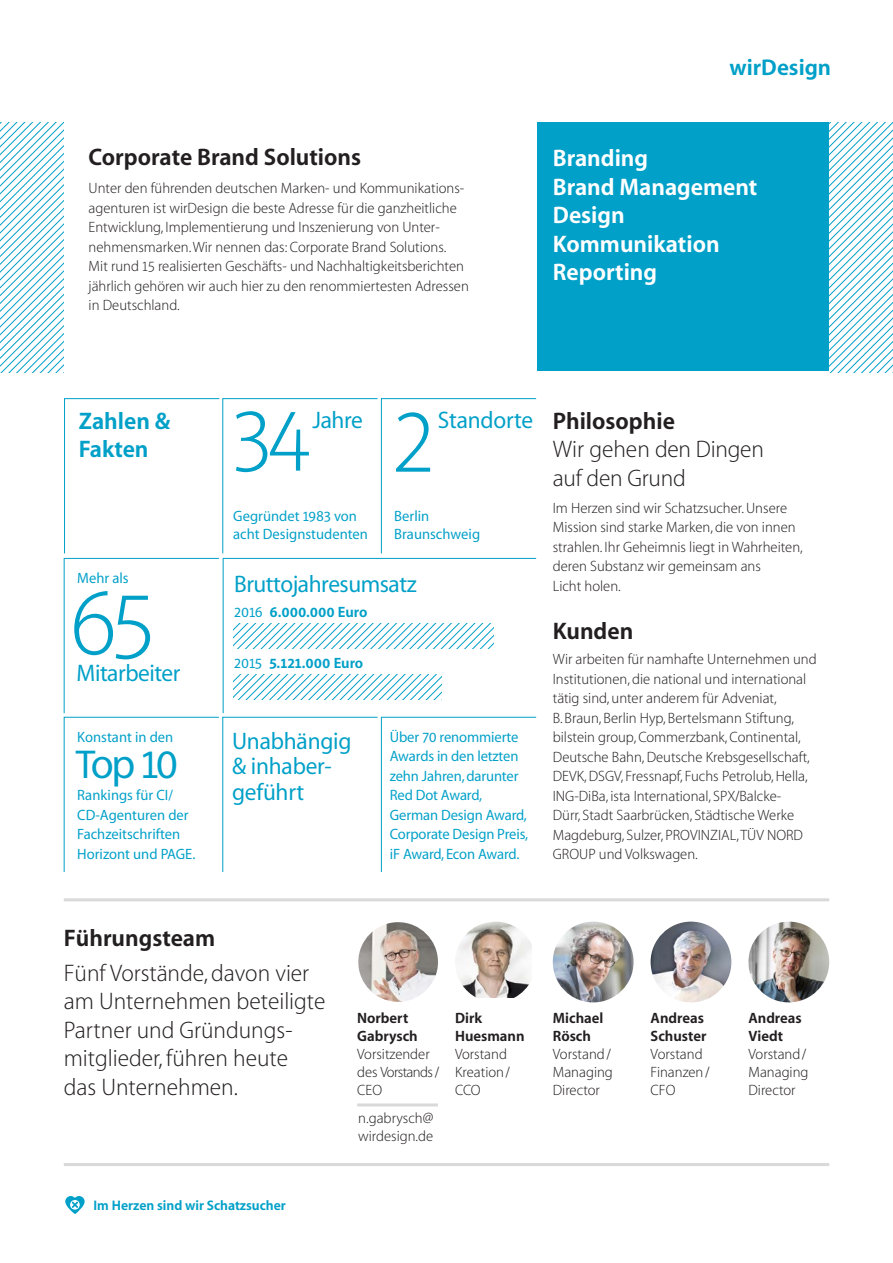
<style>
.page{position:relative;width:893px;height:1263px;background:#fff}
.page>*{position:absolute;margin:0;border:0;box-sizing:border-box;transform-origin:0 0}
.t1{font:300 95.55px "Wyriad";color:#00a0c8}
.t2{font:300 90px "Wyriad";color:#00a0c8}
.t3{font:43.05px "Wyriad";color:#00a0c8}
.t4{font:300 24px/28.5px "Wyriad";color:#231f20}
.t5{font:24px/51px "Wyriad";letter-spacing:-.02em;color:#00a0c8}
.t6{font:700 24px "Wyriad";color:#231f20}
.t7{font:700 24px/28.5px "Wyriad";color:#fff}
.t8{font:700 24px/28.5px "Wyriad";color:#00a0c8}
.t9{font:700 22.95px "Wyriad";color:#00a0c8}
.t10{font:300 15px/19.5px "Wyriad";color:#231f20}
.t11{font:15px/19.5px "Wyriad";letter-spacing:-.005em;color:#00a0c8}
.t12{font:700 15px/18px "Wyriad";color:#231f20}
.t13{font:700 15px "Wyriad";color:#00a0c8}
.t14{font:700 13.95px "Wyriad";color:#00a0c8}
.s1{font-size:40.5px}
</style>
<div class="page">
<div style="left:536px;top:122px;width:292px;height:249px;background:#00a0c8"></div>
<svg style="left:0;top:122px;width:64px;height:250px"></svg>
<svg style="left:829px;top:122px;width:64px;height:250px"></svg>
<hr style="left:357px;top:1103px;width:81px;height:3px;background:#d9d9d9">
<svg style="left:63px;top:398px;width:474px;height:474px"></svg>
<hr style="left:64px;top:898px;width:765px;height:3px;background:#d9d9d9">
<hr style="left:64px;top:1163px;width:765px;height:3px;background:#d9d9d9">
<svg style="left:65px;top:1196px;width:20px;height:18px"></svg>
<img style="left:458px;top:922px;width:74px;height:76px">
<img style="left:553px;top:922px;width:81px;height:80px;border-radius:40px">
<img style="left:651px;top:922px;width:80px;height:80px;border-radius:40px">
<img style="left:748px;top:922px;width:81px;height:80px;border-radius:40px">
<img style="left:358px;top:922px;width:80px;height:80px;border-radius:40px">
<h3 class="t6" style="left:89px;top:145px;width:274px">Corporate Brand Solutions</h3>
<p class="t10" style="left:89px;top:199px;width:370px">agenturen ist wirDesign die beste Adresse für die ganzheitliche</p>
<p class="t10" style="left:89px;top:179px;width:377px">Unter den führenden deutschen Marken- und Kommunikations-</p>
<p class="t10" style="left:89px;top:218px;width:353px">Entwicklung,Implementierung und Inszenierung von Unter-</p>
<p class="t10" style="left:89px;top:257px;width:382px">Mit rund 15 realisierten Geschäfts- und Nachhaltigkeitsberichten jährlich gehören wir auch hier zu den renommiertesten Adressen in Deutschland.</p>
<p class="t10" style="left:89px;top:238px;width:359px">nehmensmarken.Wir nennen das: Corporate Brand Solutions.</p>
<h3 class="t9" style="left:729px;top:55px;width:103px">wirDesign</h3>
<h3 class="t7" style="left:553px;top:145px;width:206px">Branding<br>Brand Management<br>Design<br>Kommunikation<br>Reporting</h3>
<h3 class="t8" style="left:79px;top:407px;width:93px">Zahlen &amp;<br>Fakten</h3>
<p class="t11" style="left:77px;top:569px;width:53px">Mehr als</p>
<h1 class="t1" style="left:69px;top:576px;width:88px">65</h1>
<h3 class="t5" style="left:76px;top:649px;width:106px">Mitarbeiter</h3>
<p class="t11" style="left:77px;top:728px;width:98px">Konstant in den</p>
<h3 class="t3" style="left:76px;top:742px;width:104px"><span class="s1">T</span>op 10</h3>
<p class="t11" style="left:77px;top:786px;width:120px">Rankings für CI/<br>CD-Agenturen der<br>Fachzeitschriften<br>Horizont und PAGE.</p>
<h3 class="t5" style="left:313px;top:396px;width:52px">Jahre</h3>
<h2 class="t2" style="left:232px;top:393px;width:82px">34</h2>
<h3 class="t5" style="left:438px;top:396px;width:97px">Standorte</h3>
<h1 class="t1" style="left:392px;top:393px;width:44px">2</h1>
<p class="t11" style="left:233px;top:508px;width:136px;line-height:18px">Gegründet 1983 von acht Designstudenten</p>
<h3 class="t5" style="left:234px;top:560px;width:184px">Bruttojahresumsatz</h3>
<p class="t11" style="left:394px;top:508px;width:87px;line-height:18px">Berlin<br>Braunschweig</p>
<p class="t11" style="left:234px;top:602px;width:30px">2016</p>
<p class="t13" style="left:270px;top:604px;width:99px">6.000.000 Euro</p>
<p class="t11" style="left:234px;top:654px;width:29px">2015</p>
<p class="t13" style="left:269px;top:655px;width:95px">5.121.000 Euro</p>
<h3 class="t5" style="left:232px;top:716px;width:121px">Unabhängig geführt</h3>
<h3 class="t5" style="left:232px;top:742px;width:101px">&amp; inhaber-</h3>
<p class="t11" style="left:390px;top:728px;width:140px">Über 70 renommierte<br>Awards in den letzten zehn Jahren,darunter<br>Red Dot Award,<br>German Design Award,<br>Corporate Design Preis, iF Award,Econ Award.</p>
<h3 class="t6" style="left:553px;top:408px;width:124px">Philosophie</h3>
<h3 class="t4" style="left:553px;top:436px;width:213px">Wir gehen den Dingen auf den Grund</h3>
<p class="t10" style="left:553px;top:499px;width:251px">Im Herzen sind wir Schatzsucher.Unsere Mission sind starke Marken,die von innen strahlen.Ihr Geheimnis liegt in Wahrheiten, deren Substanz wir gemeinsam ans<br>Licht holen.</p>
<h3 class="t6" style="left:553px;top:618px;width:82px">Kunden</h3>
<p class="t10" style="left:553px;top:650px;width:265px">Wir arbeiten für namhafte Unternehmen und Institutionen,die national und international tätig sind,unter anderem für Adveniat,<br>.B Braun,Berlin Hyp,Bertelsmann Stiftung, bilstein group,Commerzbank,Continental, Deutsche Bahn,Deutsche Krebsgesellschaft, DEVK,DSGV,Fressnapf,Fuchs Petrolub,Hella,</p>
<p class="t10" style="left:553px;top:806px;width:243px">Dürr,Stadt Saarbrücken,Städtische Werke</p>
<p class="t10" style="left:553px;top:787px;width:230px">ING-DiBa,ista International,SPX/Balcke-</p>
<p class="t10" style="left:553px;top:826px;width:252px">Magdeburg,Sulzer,PROVINZIAL,TÜV NORD<br>GROUP und Volkswagen.</p>
<h3 class="t6" style="left:64px;top:926px;width:153px">Führungsteam</h3>
<h3 class="t4" style="left:64px;top:959px;width:263px">FünfVorstände,davon vier am Unternehmen beteiligte</h3>
<h3 class="t4" style="left:64px;top:1045px;width:226px">mitglieder,führen heute</h3>
<h3 class="t4" style="left:64px;top:1016px;width:230px">Partner und Gründungs-</h3>
<h3 class="t4" style="left:64px;top:1073px;width:176px">das Unternehmen.</h3>
<p class="t14" style="left:94px;top:1198px;width:194px">Im Herzen sind wir Schatzsucher</p>
<p class="t12" style="left:357px;top:1010px;width:62px">Norbert<br>Gabrysch</p>
<p class="t10" style="left:357px;top:1046px;width:83px;line-height:18px">Vorsitzender des Vorstands /<br>CEO</p>
<p class="t10" style="left:358px;top:1110px;width:77px;line-height:18px">.n gabrysch@ wirdesign.de</p>
<p class="t12" style="left:455px;top:1010px;width:71px">Dirk<br>Huesmann</p>
<p class="t10" style="left:455px;top:1046px;width:56px;line-height:18px">Vorstand<br>Kreation/<br>CCO</p>
<p class="t12" style="left:553px;top:1010px;width:52px">Michael<br>Rösch</p>
<p class="t10" style="left:553px;top:1046px;width:62px;line-height:18px">Vorstand/<br>Managing<br>Director</p>
<p class="t12" style="left:651px;top:1010px;width:57px">Andreas<br>Schuster</p>
<p class="t10" style="left:651px;top:1046px;width:60px;line-height:18px">Vorstand<br>Finanzen/<br>CFO</p>
<p class="t12" style="left:748px;top:1010px;width:55px">Andreas<br>Viedt</p>
<p class="t10" style="left:748px;top:1046px;width:62px;line-height:18px">Vorstand/<br>Managing<br>Director</p>
</div>
